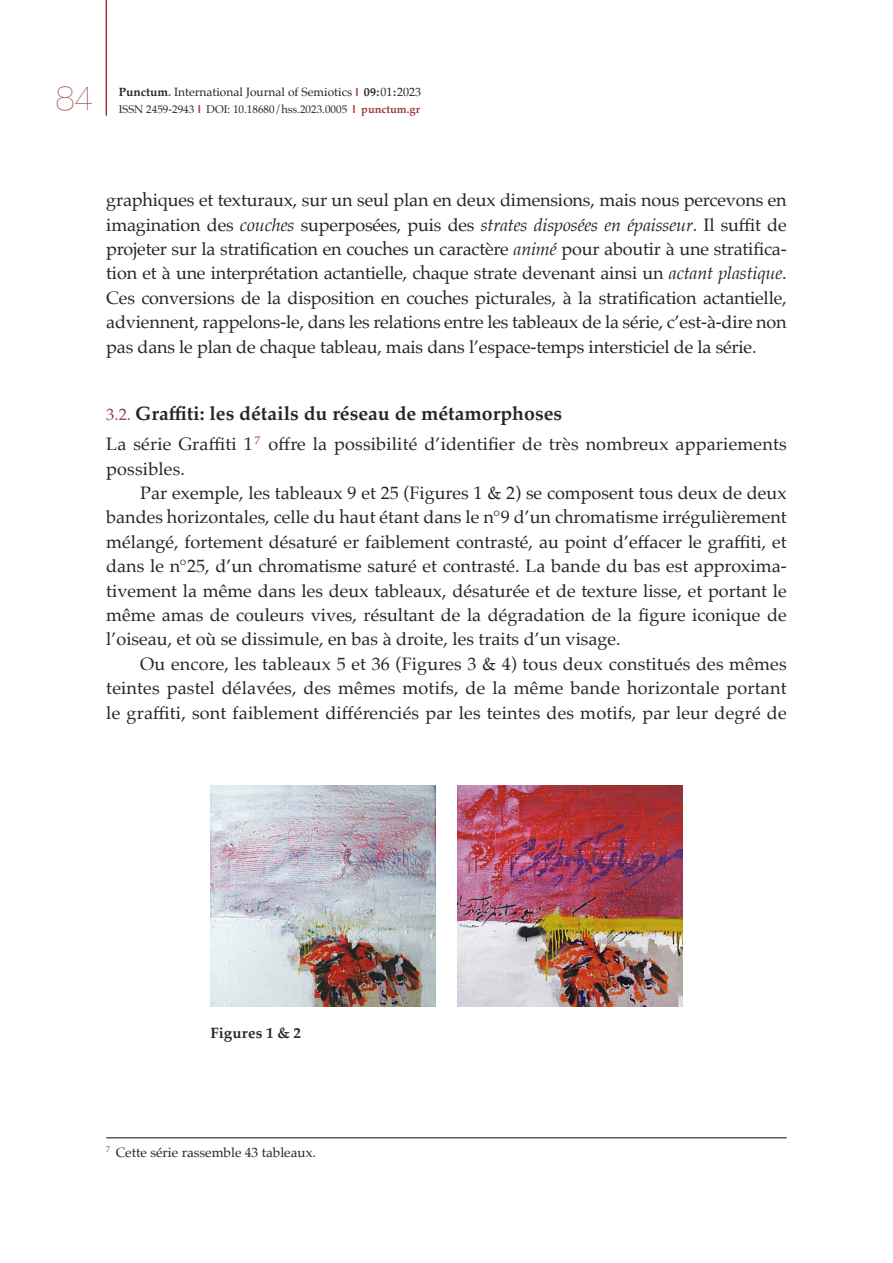
<style>
.page{position:relative;width:893px;height:1263px;background:#fff}
.page>*{position:absolute;margin:0;border:0;box-sizing:border-box;transform-origin:0 0}
.t1{font:100 36px "CF Helvetica";color:#9b3b3d}
.t2{font:700 19.5px "Palatino";color:#272526}
.t3{font:18px/24.5px "Palatino";letter-spacing:.01em;color:#272526;text-align:justify}
.t4{font:700 15px "Palatino";letter-spacing:.01em;color:#272526}
.t5{font:13.5px "Palatino";color:#272526}
.t6{font:12px "Palatino";color:#272526}
.t7{font:11.1px "Palatino";color:#272526}
.s1{font-weight:700}
.s2{font-weight:700;color:#9b3b3d}
.s3{font-family:"Helvetica";font-weight:700;font-size:11.1px;color:#9b3b3d}
.s4{font-family:"Helvetica";font-weight:700;color:#9b3b3d}
.s5{font-style:italic}
.s6{font-weight:400;font-size:16.5px;color:#9b3b3d}
</style>
<div class="page">
<hr style="left:106px;top:0;width:1px;height:116px;background:#9b3b3d">
<hr style="left:106px;top:1137px;width:681px;height:1px;background:#272526">
<img style="left:210px;top:785px;width:226px;height:221px">
<img style="left:457px;top:785px;width:225px;height:221px">
<h1 class="t1" style="left:56px;top:79px;width:39px">84</h1>
<p class="t6" style="left:119px;top:82px;width:304px"><span class="s1">Punctum</span><span class="s2">.</span> International Journal of Semiotics <span class="s3">|</span> <span class="s1">09:</span>01<span class="s1">:</span>2023</p>
<p class="t7" style="left:119px;top:100px;width:303px">ISSN 2459-2943 <span class="s4">|</span> DOI: 10.18680/hss.2023.0005 <span class="s4">|</span> <span class="s2">punctum.gr</span></p>
<p class="t3" style="left:106px;top:188px;width:682px">graphiques et texturaux, sur un seul plan en deux dimensions, mais nous percevons en imagination des <span class="s5">couches</span> superposées, puis des <span class="s5">strates disposées en épaisseur</span>. Il suffit de projeter sur la stratification en couches un caractère <span class="s5">animé</span> pour aboutir à une stratifica&shy;tion et à une interprétation actantielle, chaque strate devenant ainsi un <span class="s5">actant plastique</span>.<br>Ces conversions de la disposition en couches picturales, à la stratification actantielle, adviennent, rappelons-le, dans les relations entre les tableaux de la série, c’est-à-dire non pas dans le plan de chaque tableau, mais dans l’espace-temps intersticiel de la série.</p>
<p class="t2" style="left:106px;top:396px;width:457px"><span class="s6">3.2.</span> Graffiti: les détails du réseau de métamorphoses</p>
<p class="t3" style="left:106px;top:432px;width:682px">La série Graffiti 1 <sup>7</sup> offre la possibilité d’identifier de très nombreux appariements possibles.</p>
<p class="t3" style="left:106px;top:481px;width:682px;text-indent:34px">Par exemple, les tableaux 9 et 25 (Figures 1 &amp; 2) se composent tous deux de deux bandes horizontales, celle du haut étant dans le n°9 d’un chromatisme irrégulièrement mélangé, fortement désaturé er faiblement contrasté, au point d’effacer le graffiti, et dans le n°25, d’un chromatisme saturé et contrasté. La bande du bas est approxima&shy;tivement la même dans les deux tableaux, désaturée et de texture lisse, et portant le même amas de couleurs vives, résultant de la dégradation de la figure iconique de l’oiseau, et où se dissimule, en bas à droite, les traits d’un visage.</p>
<p class="t3" style="left:106px;top:651px;width:682px;text-indent:34px">Ou encore, les tableaux 5 et 36 (Figures 3 &amp; 4) tous deux constitués des mêmes teintes pastel délavées, des mêmes motifs, de la même bande horizontale portant le graffiti, sont faiblement différenciés par les teintes des motifs, par leur degré de</p>
<p class="t4" style="left:210px;top:1020px;width:92px">Figures 1 &amp; 2</p>
<p class="t5" style="left:106px;top:1141px;width:211px"><sup>7</sup> Cette série rassemble 43 tableaux.</p>
</div>
